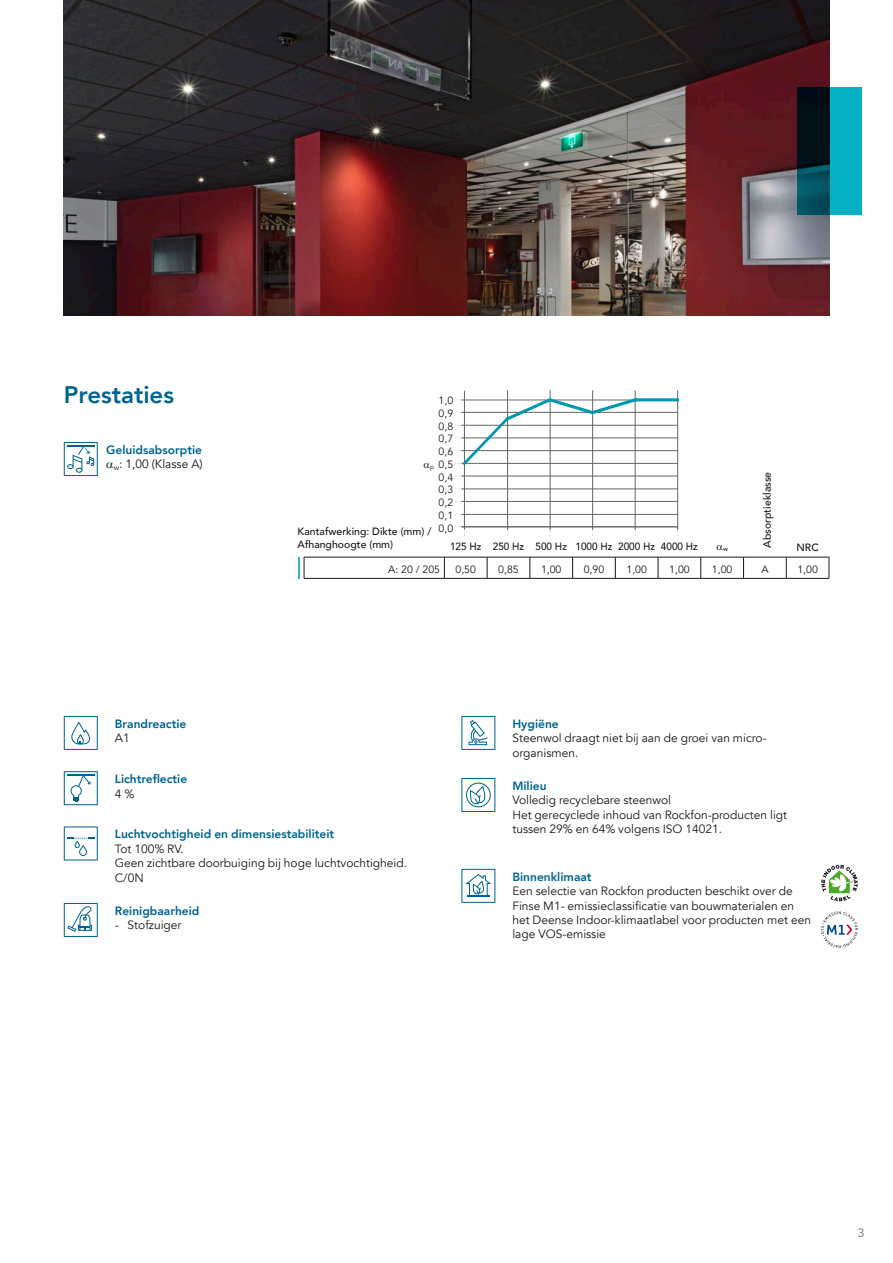
<style>
.page{position:relative;width:893px;height:1263px;background:#fff}
.page>*{position:absolute;margin:0;border:0;box-sizing:border-box;transform-origin:0 0}
.t1{font:127.35px "Chartwell Lines 50";color:#0098b1;scale:.67 1}
.t2{font:800 24px "Avenir";color:#006490}
.t3{font:12px/14.4px "Avenir";color:#1a171c}
.t4{font:800 12px/14.4px "Avenir";color:#006490;text-align:right}
.t5{font:12px "Avenir";color:#646567}
.t6{font:10.5px/12.8px "Avenir";color:#1a171c;text-align:justify}
.t7{font:500 10.5px/12.6px "Avenir";color:#1a171c}
.t8{font:500 10.5px "Avenir";color:#1a171c;scale:.95 1}
.t9{font:500 6.45px "Avenir";color:#1a171c}
.t10{font:6.45px "Avenir";color:#1a171c}
.s1{font-weight:400;color:#1a171c}
</style>
<div class="page">
<img style="left:64px;top:0;width:765px;height:316px">
<svg style="left:64px;top:442px;width:34px;height:34px"></svg>
<svg style="left:797px;top:88px;width:65px;height:127px"></svg>
<svg style="left:64px;top:716px;width:34px;height:34px"></svg>
<svg style="left:64px;top:771px;width:34px;height:34px"></svg>
<hr style="left:67px;top:774px;width:27px;height:2px;background:#006490">
<svg style="left:64px;top:826px;width:34px;height:34px"></svg>
<svg style="left:64px;top:903px;width:34px;height:34px"></svg>
<svg style="left:461px;top:716px;width:34px;height:34px"></svg>
<svg style="left:461px;top:778px;width:34px;height:34px"></svg>
<svg style="left:461px;top:869px;width:34px;height:34px"></svg>
<svg style="left:821px;top:865px;width:37px;height:36px"></svg>
<svg style="left:821px;top:911px;width:37px;height:37px"></svg>
<svg style="left:304px;top:558px;width:1px;height:20px"></svg>
<svg style="left:444px;top:558px;width:1px;height:20px"></svg>
<svg style="left:487px;top:558px;width:1px;height:20px"></svg>
<svg style="left:530px;top:558px;width:1px;height:20px"></svg>
<svg style="left:572px;top:558px;width:1px;height:20px"></svg>
<svg style="left:615px;top:558px;width:1px;height:20px"></svg>
<svg style="left:658px;top:558px;width:1px;height:20px"></svg>
<svg style="left:700px;top:558px;width:1px;height:20px"></svg>
<svg style="left:743px;top:558px;width:1px;height:20px"></svg>
<svg style="left:786px;top:558px;width:1px;height:20px"></svg>
<svg style="left:829px;top:557px;width:1px;height:21px"></svg>
<hr style="left:304px;top:578px;width:140px;height:1px;background:#1a171c">
<hr style="left:444px;top:578px;width:43px;height:1px;background:#1a171c">
<hr style="left:487px;top:578px;width:43px;height:1px;background:#1a171c">
<hr style="left:530px;top:578px;width:43px;height:1px;background:#1a171c">
<hr style="left:573px;top:578px;width:42px;height:1px;background:#1a171c">
<hr style="left:615px;top:578px;width:43px;height:1px;background:#1a171c">
<hr style="left:658px;top:578px;width:43px;height:1px;background:#1a171c">
<hr style="left:701px;top:578px;width:42px;height:1px;background:#1a171c">
<hr style="left:743px;top:578px;width:43px;height:1px;background:#1a171c">
<hr style="left:786px;top:578px;width:43px;height:1px;background:#1a171c">
<hr style="left:304px;top:557px;width:140px;height:1px;background:#1a171c">
<hr style="left:444px;top:557px;width:43px;height:1px;background:#1a171c">
<hr style="left:487px;top:557px;width:43px;height:1px;background:#1a171c">
<hr style="left:530px;top:557px;width:43px;height:1px;background:#1a171c">
<hr style="left:573px;top:557px;width:42px;height:1px;background:#1a171c">
<hr style="left:615px;top:557px;width:43px;height:1px;background:#1a171c">
<hr style="left:658px;top:557px;width:43px;height:1px;background:#1a171c">
<hr style="left:701px;top:557px;width:42px;height:1px;background:#1a171c">
<hr style="left:743px;top:557px;width:43px;height:1px;background:#1a171c">
<hr style="left:786px;top:557px;width:43px;height:1px;background:#1a171c">
<hr style="left:298px;top:557px;width:2px;height:21px;background:#0098b1">
<svg style="left:455px;top:526px;width:10px;height:10px"></svg>
<hr style="left:461px;top:400px;width:217px;height:1px;background:#646567">
<hr style="left:461px;top:501px;width:216px;height:1px;background:#646567">
<hr style="left:461px;top:425px;width:216px;height:1px;background:#646567">
<hr style="left:461px;top:450px;width:216px;height:1px;background:#646567">
<hr style="left:461px;top:476px;width:216px;height:1px;background:#646567">
<hr style="left:507px;top:391px;width:1px;height:139px;background:#646567">
<hr style="left:550px;top:391px;width:1px;height:139px;background:#646567">
<hr style="left:592px;top:391px;width:1px;height:139px;background:#646567">
<hr style="left:635px;top:391px;width:1px;height:139px;background:#646567">
<hr style="left:677px;top:391px;width:1px;height:139px;background:#646567">
<hr style="left:461px;top:514px;width:217px;height:1px;background:#646567">
<hr style="left:461px;top:489px;width:217px;height:1px;background:#646567">
<hr style="left:461px;top:463px;width:217px;height:1px;background:#646567">
<hr style="left:461px;top:438px;width:217px;height:1px;background:#646567">
<hr style="left:461px;top:412px;width:217px;height:1px;background:#646567">
<hr style="left:464px;top:391px;width:1px;height:139px;background:#646567">
<hr style="left:461px;top:526px;width:217px;height:1px;background:#646567">
<h2 class="t2" style="left:64px;top:376px;width:112px">Prestaties</h2>
<p class="t4" style="left:106px;top:443px;width:98px">Geluidsabsorptie <sub>w</sub><span class="s1">: 1,00 (Klasse A)</span></p>
<p class="t6" style="left:439px;top:394px;width:16px">1,0<br>0,9<br>0,8<br>0,7<br>0,6<br>0,5<br>0,4<br>0,3<br>0,2<br>0,1<br>0,0</p>
<h1 class="t1" style="left:464px;top:398px;width:324px">50+85+100+90+100+100</h1>
<p class="t10" style="left:430px;top:463px;width:5px">p</p>
<p class="t7" style="left:760px;top:547px;width:77px;rotate:-90deg">Absorptieklasse</p>
<p class="t7" style="left:298px;top:524px;width:135px">Kantafwerking: Dikte (mm) /<br>Afhanghoogte (mm)</p>
<p class="t8" style="left:450px;top:537px;width:262px">125 Hz 250 Hz 500 Hz 1000 Hz 2000 Hz 4000 Hz</p>
<p class="t9" style="left:723px;top:544px;width:6px">w</p>
<p class="t7" style="left:796px;top:541px;width:24px">NRC</p>
<p class="t6" style="left:388px;top:563px;width:53px">A: 20 / 205</p>
<p class="t6" style="left:456px;top:563px;width:22px">0,50</p>
<p class="t6" style="left:498px;top:563px;width:22px">0,85</p>
<p class="t6" style="left:541px;top:563px;width:22px">1,00</p>
<p class="t6" style="left:584px;top:563px;width:22px">0,90</p>
<p class="t6" style="left:626px;top:563px;width:22px">1,00</p>
<p class="t6" style="left:669px;top:563px;width:22px">1,00</p>
<p class="t6" style="left:712px;top:563px;width:22px">1,00</p>
<p class="t6" style="left:761px;top:563px;width:9px">A</p>
<p class="t6" style="left:797px;top:563px;width:22px">1,00</p>
<p class="t4" style="left:115px;top:716px;width:73px">Brandreactie</p>
<p class="t3" style="left:115px;top:731px;width:16px">A1</p>
<p class="t4" style="left:115px;top:772px;width:74px">Lichtreflectie</p>
<p class="t3" style="left:115px;top:786px;width:21px">4 %</p>
<p class="t4" style="left:115px;top:827px;width:221px">Luchtvochtigheid en dimensiestabiliteit</p>
<p class="t3" style="left:115px;top:842px;width:294px">Tot 100% RV.<br>Geen zichtbare doorbuiging bij hoge luchtvochtigheid.<br>C/0N</p>
<p class="t4" style="left:115px;top:903px;width:86px">Reinigbaarheid</p>
<p class="t3" style="left:115px;top:918px;width:68px">- Stofzuiger</p>
<p class="t4" style="left:512px;top:716px;width:48px">Hygiëne</p>
<p class="t3" style="left:512px;top:731px;width:256px">Steenwol draagt niet bij aan de groei van micro&shy;organismen.</p>
<p class="t4" style="left:512px;top:779px;width:36px">Milieu</p>
<p class="t3" style="left:512px;top:793px;width:276px">Volledig recyclebare steenwol<br>Het gerecyclede inhoud van Rockfon-producten ligt tussen 29% en 64% volgens ISO 14021.</p>
<p class="t4" style="left:512px;top:869px;width:81px">Binnenklimaat</p>
<p class="t3" style="left:512px;top:884px;width:300px">Een selectie van Rockfon producten beschikt over de Finse M1- emissieclassificatie van bouwmaterialen en het Deense Indoor-klimaatlabel voor producten met een lage VOS-emissie</p>
<p class="t5" style="left:858px;top:1226px;width:8px">3</p>
</div>
